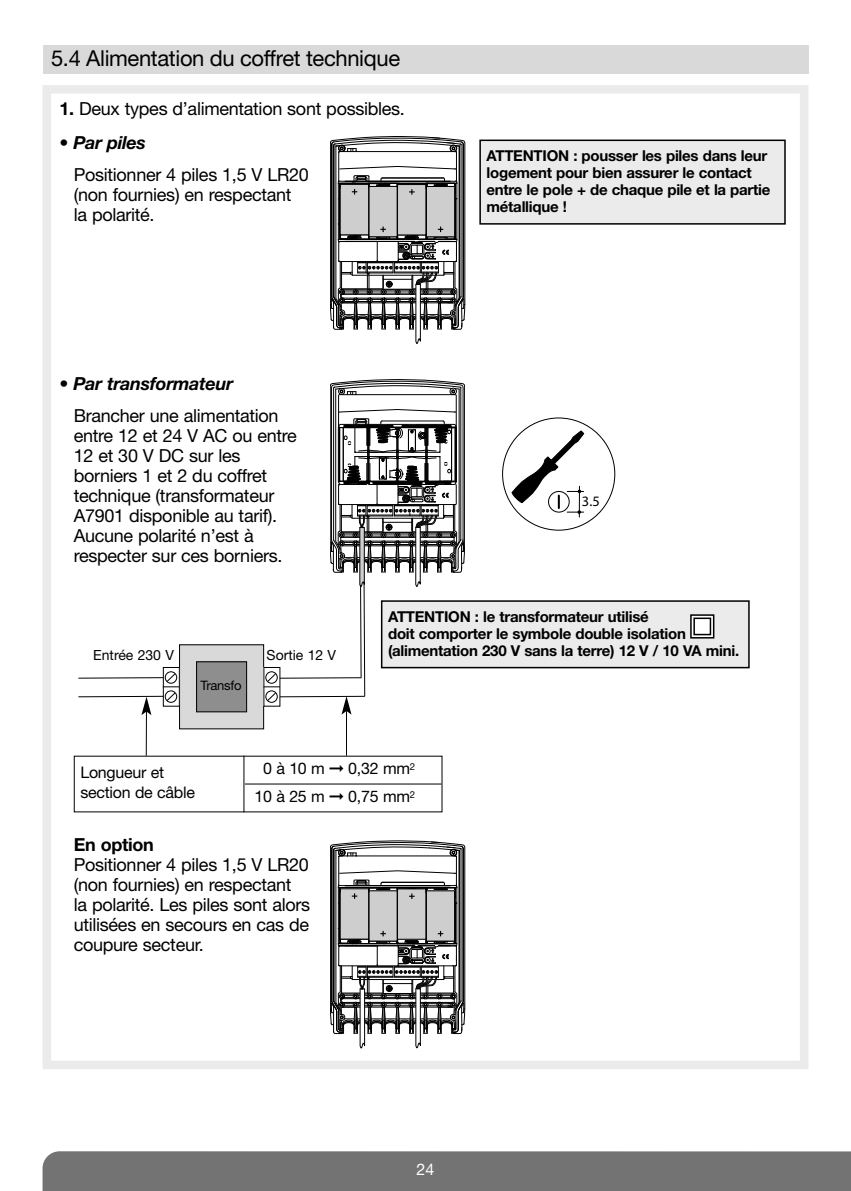
<style>
.page{position:relative;width:851px;height:1191px;background:#fff}
.page>*{position:absolute;margin:0;border:0;box-sizing:border-box;transform-origin:0 0}
.t1{font:22px "Helvetica Neue LT Com";letter-spacing:-.015em;color:#000}
.t2{font:18px/20px "Helvetica Neue LT Com";letter-spacing:-.015em;color:#000}
.t3{font:italic 700 18px "Helvetica Neue LT Com";letter-spacing:-.015em;color:#000}
.t4{font:700 18px "Helvetica Neue LT Com";letter-spacing:-.015em;color:#000}
.t5{font:16px "Helvetica Neue LT Com";letter-spacing:-.015em;color:#000}
.t6{font:16px "Helvetica Neue LT Com";color:#fff}
.t7{font:700 15px/17px "Helvetica Neue LT Com";letter-spacing:-.015em;color:#000}
.t8{font:14.4px "Myriad Pro";color:#000}
.t9{font:14px "Helvetica Neue LT Com";color:#000}
.t10{font:13px "Helvetica Neue LT Com";letter-spacing:-.015em;color:#000}
.s1{font-weight:700}
</style>
<div class="page">
<div style="left:43px;top:1151px;width:807px;height:40px;background:#737373"></div>
<div style="left:43px;top:85px;width:765px;height:984px;border:9px solid #ebebeb"></div>
<svg style="left:512px;top:430px;width:72px;height:87px"></svg>
<svg style="left:330px;top:136px;width:135px;height:208px"></svg>
<div style="left:480px;top:140px;width:304px;height:84px;background:#ebebeb"></div>
<div style="left:479px;top:140px;width:306px;height:85px;border:2px solid #000"></div>
<svg style="left:330px;top:840px;width:135px;height:208px"></svg>
<div style="left:381px;top:601px;width:367px;height:66px;background:#ebebeb"></div>
<div style="left:381px;top:600px;width:368px;height:68px;border:2px solid #000"></div>
<div style="left:690px;top:614px;width:24px;height:24px;border:2px solid #000"></div>
<div style="left:694px;top:618px;width:16px;height:16px;background:#fff"></div>
<div style="left:693px;top:617px;width:18px;height:18px;border:2px solid #000"></div>
<div style="left:179px;top:645px;width:84px;height:84px;background:#d9d9d9"></div>
<div style="left:179px;top:644px;width:85px;height:85px;border:1px solid #000"></div>
<div style="left:196px;top:662px;width:50px;height:50px;background:#8e8e8e"></div>
<div style="left:196px;top:661px;width:51px;height:51px;border:1px solid #000"></div>
<div style="left:263px;top:667px;width:17px;height:39px;border:1px solid #000"></div>
<div style="left:265px;top:671px;width:13px;height:12px;border:2px solid #000;border-radius:50%"></div>
<div style="left:265px;top:690px;width:13px;height:13px;border:2px solid #000;border-radius:50%"></div>
<svg style="left:263px;top:672px;width:17px;height:30px"></svg>
<div style="left:163px;top:667px;width:17px;height:39px;border:1px solid #000"></div>
<div style="left:165px;top:671px;width:12px;height:12px;border:2px solid #000;border-radius:50%"></div>
<div style="left:165px;top:690px;width:12px;height:13px;border:2px solid #000;border-radius:50%"></div>
<svg style="left:163px;top:672px;width:16px;height:30px"></svg>
<hr style="left:280px;top:696px;width:85px;height:1px;background:#000">
<hr style="left:280px;top:677px;width:81px;height:1px;background:#000">
<hr style="left:78px;top:696px;width:85px;height:1px;background:#000">
<hr style="left:78px;top:677px;width:85px;height:1px;background:#000">
<hr style="left:245px;top:783px;width:196px;height:1px;background:#000">
<hr style="left:243px;top:755px;width:1px;height:57px;background:#000">
<svg style="left:141px;top:696px;width:10px;height:60px"></svg>
<hr style="left:346px;top:711px;width:1px;height:44px;background:#000">
<svg style="left:330px;top:379px;width:134px;height:335px"></svg>
<div style="left:43px;top:45px;width:765px;height:29px;background:#d9d9d9"></div>
<p class="t1" style="left:51px;top:46px;width:350px">5.4 Alimentation du coffret technique</p>
<p class="t2" style="left:60px;top:98px;width:347px"><span class="s1">1.</span> Deux types d’alimentation sont possibles.</p>
<p class="t3" style="left:60px;top:136px;width:88px">• Par piles</p>
<p class="t2" style="left:74px;top:164px;width:237px">Positionner 4 piles 1,5 V LR20 (non fournies) en respectant la polarité.</p>
<p class="t3" style="left:60px;top:377px;width:175px">• Par transformateur</p>
<p class="t2" style="left:74px;top:405px;width:225px">Brancher une alimentation entre 12 et 24 V AC ou entre<br>12 et 30 V DC sur les borniers 1 et 2 du coffret technique (transformateur<br>A7901 disponible au tarif).<br>Aucune polarité n’est à respecter sur ces borniers.</p>
<p class="t7" style="left:486px;top:147px;width:285px">ATTENTION : pousser les piles dans leur logement pour bien assurer le contact entre le pole + de chaque pile et la partie métallique !</p>
<p class="t8" style="left:582px;top:492px;width:19px">3.5</p>
<p class="t9" style="left:93px;top:647px;width:82px">Entrée 230 V</p>
<p class="t9" style="left:266px;top:647px;width:71px">Sortie 12 V</p>
<p class="t10" style="left:200px;top:678px;width:43px">Transfo</p>
<p class="t7" style="left:388px;top:607px;width:352px">ATTENTION : le transformateur utilisé<br>doit comporter le symbole double isolation (alimentation 230 V sans la terre) 12 V / 10 VA mini.</p>
<p class="t5" style="left:80px;top:763px;width:85px">Longueur et</p>
<p class="t5" style="left:263px;top:759px;width:153px">0 à 10 m ➞ 0,32 mm<sup>2</sup></p>
<p class="t5" style="left:80px;top:783px;width:116px">section de câble</p>
<p class="t5" style="left:254px;top:787px;width:162px">10 à 25 m ➞ 0,75 mm<sup>2</sup></p>
<p class="t4" style="left:74px;top:834px;width:82px">En option</p>
<p class="t2" style="left:74px;top:854px;width:238px">Positionner 4 piles 1,5 V LR20 (non fournies) en respectant<br>la polarité. Les piles sont alors utilisées en secours en cas de coupure secteur.</p>
<p class="t6" style="left:416px;top:1159px;width:19px">24</p>
</div>
